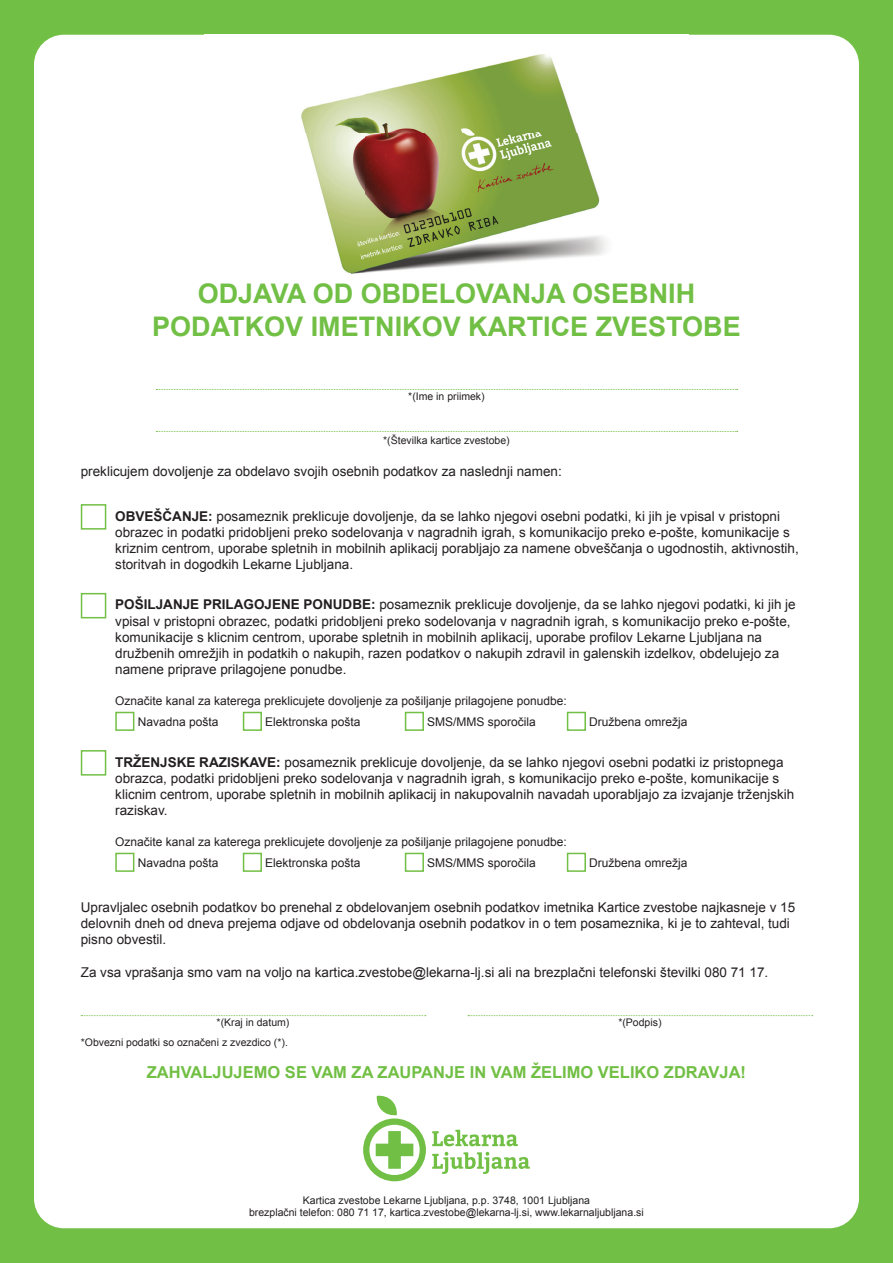
<style>
.page{position:relative;width:893px;height:1263px;background:#71bf44}
.page>*{position:absolute;margin:0;border:0;box-sizing:border-box;transform-origin:0 0}
.t1{font:700 27px "Arial";color:#71bf44}
.t2{font:700 16.5px "Arial";color:#71bf44}
.t3{font:13.5px/16.2px "Arial";color:#231f20}
.t4{font:12px "Arial";color:#231f20}
.t5{font:10.5px "Arial";color:#231f20}
.s1{font-weight:700}
</style>
<div class="page">
<div style="left:34px;top:35px;width:825px;height:1193px;background:#fff;border-radius:30px"></div>
<img style="left:301px;top:54px;width:305px;height:220px">
<div style="left:81px;top:504px;width:25px;height:26px;border:2px solid #71bf44"></div>
<div style="left:81px;top:593px;width:25px;height:25px;border:2px solid #71bf44"></div>
<div style="left:115px;top:712px;width:19px;height:19px;border:2px solid #71bf44"></div>
<div style="left:243px;top:712px;width:19px;height:19px;border:2px solid #71bf44"></div>
<div style="left:405px;top:712px;width:19px;height:19px;border:2px solid #71bf44"></div>
<div style="left:567px;top:712px;width:19px;height:19px;border:2px solid #71bf44"></div>
<div style="left:81px;top:750px;width:25px;height:26px;border:2px solid #71bf44"></div>
<div style="left:115px;top:853px;width:19px;height:19px;border:2px solid #71bf44"></div>
<div style="left:243px;top:853px;width:19px;height:19px;border:2px solid #71bf44"></div>
<div style="left:405px;top:853px;width:19px;height:19px;border:2px solid #71bf44"></div>
<div style="left:567px;top:853px;width:19px;height:19px;border:2px solid #71bf44"></div>
<svg style="left:363px;top:1095px;width:63px;height:86px"></svg>
<svg style="left:432px;top:1130px;width:86px;height:16px"></svg>
<svg style="left:432px;top:1152px;width:98px;height:22px"></svg>
<svg style="left:156px;top:389px;width:582px;height:1px"></svg>
<svg style="left:156px;top:431px;width:582px;height:1px"></svg>
<svg style="left:81px;top:1015px;width:345px;height:1px"></svg>
<svg style="left:468px;top:1015px;width:345px;height:1px"></svg>
<p class="t1" style="left:198px;top:276px;width:499px">ODJAVA OD OBDELOVANJA OSEBNIH</p>
<p class="t1" style="left:152px;top:308px;width:590px">PODATKOV IMETNIKOV KARTICE ZVESTOBE</p>
<p class="t5" style="left:408px;top:390px;width:78px">*(Ime in priimek)</p>
<p class="t5" style="left:383px;top:433px;width:128px">*(Številka kartice zvestobe)</p>
<p class="t3" style="left:81px;top:463px;width:482px">preklicujem dovoljenje za obdelavo svojih osebnih podatkov za naslednji namen:</p>
<p class="t3" style="left:115px;top:508px;width:685px"><span class="s1">OBVEŠČANJE:</span> posameznik preklicuje dovoljenje, da se lahko njegovi osebni podatki, ki jih je vpisal v pristopni obrazec in podatki pridobljeni preko sodelovanja v nagradnih igrah, s komunikacijo preko e-pošte, komunikacije s kriznim centrom, uporabe spletnih in mobilnih aplikacij porabljajo za namene obveščanja o ugodnostih, aktivnostih, storitvah in dogodkih Lekarne Ljubljana.</p>
<p class="t3" style="left:115px;top:597px;width:682px"><span class="s1">POŠILJANJE PRILAGOJENE PONUDBE:</span> posameznik preklicuje dovoljenje, da se lahko njegovi podatki, ki jih je vpisal v pristopni obrazec, podatki pridobljeni preko sodelovanja v nagradnih igrah, s komunikacijo preko e-pošte, komunikacije s klicnim centrom, uporabe spletnih in mobilnih aplikacij, uporabe profilov Lekarne Ljubljana na družbenih omrežjih in podatkih o nakupih, razen podatkov o nakupih zdravil in galenskih izdelkov, obdelujejo za namene priprave prilagojene ponudbe.</p>
<p class="t4" style="left:115px;top:693px;width:453px">Označite kanal za katerega preklicujete dovoljenje za pošiljanje prilagojene ponudbe:</p>
<p class="t4" style="left:138px;top:714px;width:82px">Navadna pošta</p>
<p class="t4" style="left:265px;top:714px;width:97px">Elektronska pošta</p>
<p class="t4" style="left:427px;top:714px;width:110px">SMS/MMS sporočila</p>
<p class="t4" style="left:589px;top:714px;width:100px">Družbena omrežja</p>
<p class="t3" style="left:115px;top:754px;width:681px"><span class="s1">TRŽENJSKE RAZISKAVE:</span> posameznik preklicuje dovoljenje, da se lahko njegovi osebni podatki iz pristopnega obrazca, podatki pridobljeni preko sodelovanja v nagradnih igrah, s komunikacijo preko e-pošte, komunikacije s klicnim centrom, uporabe spletnih in mobilnih aplikacij in nakupovalnih navadah uporabljajo za izvajanje trženjskih raziskav.</p>
<p class="t4" style="left:115px;top:834px;width:453px">Označite kanal za katerega preklicujete dovoljenje za pošiljanje prilagojene ponudbe:</p>
<p class="t4" style="left:138px;top:855px;width:82px">Navadna pošta</p>
<p class="t4" style="left:265px;top:855px;width:97px">Elektronska pošta</p>
<p class="t4" style="left:427px;top:855px;width:110px">SMS/MMS sporočila</p>
<p class="t4" style="left:589px;top:855px;width:100px">Družbena omrežja</p>
<p class="t3" style="left:81px;top:899px;width:716px">Upravljalec osebnih podatkov bo prenehal z obdelovanjem osebnih podatkov imetnika Kartice zvestobe najkasneje v 15 delovnih dneh od dneva prejema odjave od obdelovanja osebnih podatkov in o tem posameznika, ki je to zahteval, tudi pisno obvestil.</p>
<p class="t3" style="left:81px;top:964px;width:689px">Za vsa vprašanja smo vam na voljo na kartica.zvestobe@lekarna-lj.si ali na brezplačni telefonski številki 080 71 17.</p>
<p class="t5" style="left:217px;top:1015px;width:74px">*(Kraj in datum)</p>
<p class="t5" style="left:618px;top:1015px;width:45px">*(Podpis)</p>
<p class="t5" style="left:81px;top:1035px;width:209px">*Obvezni podatki so označeni z zvezdico (*).</p>
<p class="t2" style="left:147px;top:1061px;width:601px">ZAHVALJUJEMO SE VAM ZA ZAUPANJE IN VAM ŽELIMO VELIKO ZDRAVJA!</p>
<p class="t5" style="left:303px;top:1193px;width:289px">Kartica zvestobe Lekarne Ljubljana, p.p. 3748, 1001 Ljubljana</p>
<p class="t5" style="left:249px;top:1206px;width:396px">brezplačni telefon: 080 71 17, kartica.zvestobe@lekarna-lj.si, www.lekarnaljubljana.si</p>
</div>
